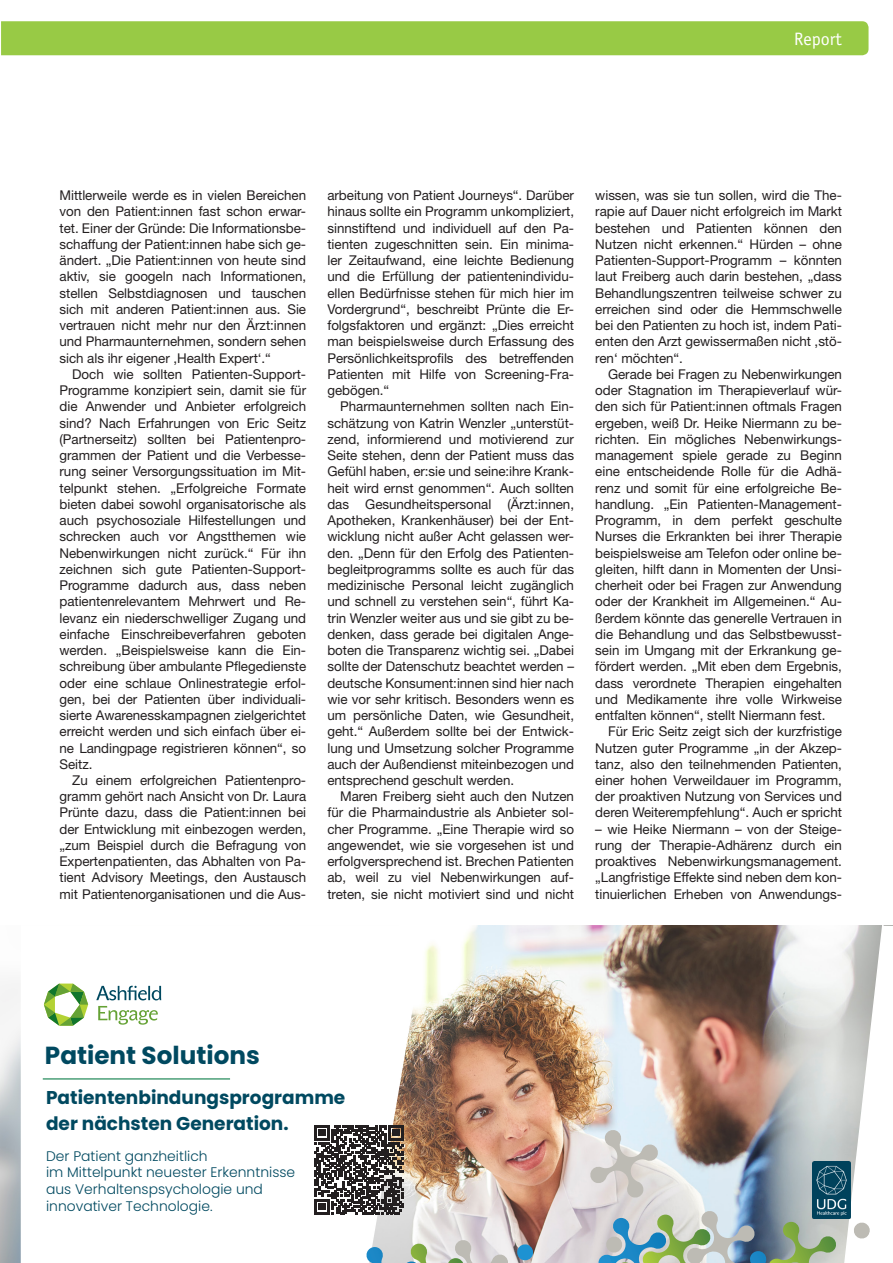
<style>
.page{position:relative;width:893px;height:1263px;background:#fff}
.page>*{position:absolute;margin:0;border:0;box-sizing:border-box;transform-origin:0 0}
.t1{font:700 24.75px "Poppins";color:#004960}
.t2{font:700 18.45px/26px "Poppins";color:#004960}
.t3{font:18px "Officina Sans";color:#fff}
.t4{font:300 13.95px/16.6px "Poppins";color:#004960}
._01_Fließtext{font:13.5px/16.2px "Helvetica Neue LT Std";letter-spacing:-.005em;color:#231f20;text-align:justify}
</style>
<div class="page">
<div style="left:1px;top:21px;width:867px;height:34px;background:#98ca45"></div>
<img style="left:0;top:926px;width:589px;height:337px">
<svg style="left:20px;top:926px;width:408px;height:337px"></svg>
<svg style="left:96px;top:986px;width:65px;height:14px"></svg>
<svg style="left:98px;top:1006px;width:60px;height:19px"></svg>
<svg style="left:44px;top:983px;width:44px;height:43px"></svg>
<hr style="left:43px;top:1078px;width:187px;height:2px;background:#51a27c">
<svg style="left:365px;top:1239px;width:144px;height:24px;background:#c7cfcb"></svg>
<img style="left:589px;top:926px;width:293px;height:337px">
<svg style="left:516px;top:1243px;width:18px;height:18px"></svg>
<img style="left:812px;top:1162px;width:38px;height:56px">
<svg style="left:314px;top:1125px;width:90px;height:89px"></svg>
<p class="t3" style="left:794px;top:28px;width:49px">Report</p>
<p class="_01_Fließtext" style="left:60px;top:187px;width:248px">Mittlerweile werde es in vielen Bereichen von den Patient:innen fast schon erwar&shy;tet. Einer der Gründe: Die Informationsbe&shy;schaffung der Patient:innen habe sich ge&shy;ändert. „Die Patient:innen von heute sind aktiv, sie googeln nach Informationen, stellen Selbstdiagnosen und tauschen sich mit anderen Patient:innen aus. Sie vertrauen nicht mehr nur den Ärzt:innen und Pharmaunternehmen, sondern sehen sich als ihr eigener ‚Health Expert‘.“</p>
<p class="_01_Fließtext" style="left:60px;top:366px;width:248px;text-indent:13px">Doch wie sollten Patienten-Support-Programme konzipiert sein, damit sie für die Anwender und Anbieter erfolgreich sind? Nach Erfahrungen von Eric Seitz (Partnerseitz) sollten bei Patientenpro&shy;grammen der Patient und die Verbesse&shy;rung seiner Versorgungssituation im Mit&shy;telpunkt stehen. „Erfolgreiche Formate bieten dabei sowohl organisatorische als auch psychosoziale Hilfestellungen und schrecken auch vor Angstthemen wie Nebenwirkungen nicht zurück.“ Für ihn zeichnen sich gute Patienten-Support-Programme dadurch aus, dass neben patientenrelevantem Mehrwert und Re&shy;levanz ein niederschwelliger Zugang und einfache Einschreibeverfahren geboten werden. „Beispielsweise kann die Ein&shy;schreibung über ambulante Pflegedienste oder eine schlaue Onlinestrategie erfol&shy;gen, bei der Patienten über individuali&shy;sierte Awarenesskampagnen zielgerichtet erreicht werden und sich einfach über ei&shy;ne Landingpage registrieren können“, so Seitz.</p>
<p class="_01_Fließtext" style="left:60px;top:772px;width:248px;text-indent:13px">Zu einem erfolgreichen Patientenpro&shy;gramm gehört nach Ansicht von Dr. Laura Prünte dazu, dass die Patient:innen bei der Entwicklung mit einbezogen werden, „zum Beispiel durch die Befragung von Expertenpatienten, das Abhalten von Pa&shy;tient Advisory Meetings, den Austausch mit Patientenorganisationen und die Aus-</p>
<p class="_01_Fließtext" style="left:327px;top:187px;width:248px">arbeitung von Patient Journeys“. Darüber hinaus sollte ein Programm unkompliziert, sinnstiftend und individuell auf den Pa&shy;tienten zugeschnitten sein. Ein minima&shy;ler Zeitaufwand, eine leichte Bedienung und die Erfüllung der patientenindividu&shy;ellen Bedürfnisse stehen für mich hier im Vordergrund“, beschreibt Prünte die Er&shy;folgsfaktoren und ergänzt: „Dies erreicht man beispielsweise durch Erfassung des Persönlichkeitsprofils des betreffenden Patienten mit Hilfe von Screening-Fra&shy;gebögen.“</p>
<p class="_01_Fließtext" style="left:327px;top:398px;width:248px;text-indent:13px">Pharmaunternehmen sollten nach Ein&shy;schätzung von Katrin Wenzler „unterstüt&shy;zend, informierend und motivierend zur Seite stehen, denn der Patient muss das Gefühl haben, er:sie und seine:ihre Krank&shy;heit wird ernst genommen“. Auch sollten das Gesundheitspersonal (Ärzt:innen, Apotheken, Krankenhäuser) bei der Ent&shy;wicklung nicht außer Acht gelassen wer&shy;den. „Denn für den Erfolg des Patienten&shy;begleitprogramms sollte es auch für das medizinische Personal leicht zugänglich und schnell zu verstehen sein“, führt Ka&shy;trin Wenzler weiter aus und sie gibt zu be&shy;denken, dass gerade bei digitalen Ange&shy;boten die Transparenz wichtig sei. „Dabei sollte der Datenschutz beachtet werden – deutsche Konsument:innen sind hier nach wie vor sehr kritisch. Besonders wenn es um persönliche Daten, wie Gesundheit, geht.“ Außerdem sollte bei der Entwick&shy;lung und Umsetzung solcher Programme auch der Außendienst miteinbezogen und entsprechend geschult werden.</p>
<p class="_01_Fließtext" style="left:327px;top:788px;width:248px;text-indent:13px">Maren Freiberg sieht auch den Nutzen für die Pharmaindustrie als Anbieter sol&shy;cher Programme. „Eine Therapie wird so angewendet, wie sie vorgesehen ist und erfolgversprechend ist. Brechen Patienten ab, weil zu viel Nebenwirkungen auf&shy;treten, sie nicht motiviert sind und nicht</p>
<p class="_01_Fließtext" style="left:595px;top:187px;width:248px">wissen, was sie tun sollen, wird die The&shy;rapie auf Dauer nicht erfolgreich im Markt bestehen und Patienten können den Nutzen nicht erkennen.“ Hürden – ohne Patienten-Support-Programm – könnten laut Freiberg auch darin bestehen, „dass Behandlungszentren teilweise schwer zu erreichen sind oder die Hemmschwelle bei den Patienten zu hoch ist, indem Pati&shy;enten den Arzt gewissermaßen nicht ‚stö&shy;ren‘ möchten“.</p>
<p class="_01_Fließtext" style="left:595px;top:366px;width:248px;text-indent:13px">Gerade bei Fragen zu Nebenwirkungen oder Stagnation im Therapieverlauf wür&shy;den sich für Patient:innen oftmals Fragen ergeben, weiß Dr. Heike Niermann zu be&shy;richten. Ein mögliches Nebenwirkungs&shy;management spiele gerade zu Beginn eine entscheidende Rolle für die Adhä&shy;renz und somit für eine erfolgreiche Be&shy;handlung. „Ein Patienten-Management-Programm, in dem perfekt geschulte Nurses die Erkrankten bei ihrer Therapie beispielsweise am Telefon oder online be&shy;gleiten, hilft dann in Momenten der Unsi&shy;cherheit oder bei Fragen zur Anwendung oder der Krankheit im Allgemeinen.“ Au&shy;ßerdem könnte das generelle Vertrauen in die Behandlung und das Selbstbewusst&shy;sein im Umgang mit der Erkrankung ge&shy;fördert werden. „Mit eben dem Ergebnis, dass verordnete Therapien eingehalten und Medikamente ihre volle Wirkweise entfalten können“, stellt Niermann fest.</p>
<p class="_01_Fließtext" style="left:595px;top:723px;width:248px;text-indent:13px">Für Eric Seitz zeigt sich der kurzfristige Nutzen guter Programme „in der Akzep&shy;tanz, also den teilnehmenden Patienten, einer hohen Verweildauer im Programm, der proaktiven Nutzung von Services und deren Weiterempfehlung“. Auch er spricht</p>
<p class="_01_Fließtext" style="left:595px;top:821px;width:248px">– wie Heike Niermann – von der Steige&shy;rung der Therapie-Adhärenz durch ein proaktives Nebenwirkungsmanagement. „Langfristige Effekte sind neben dem kon&shy;tinuierlichen Erheben von Anwendungs-</p>
<p class="t1" style="left:45px;top:1041px;width:216px">Patient Solutions</p>
<p class="t2" style="left:46px;top:1084px;width:301px">Patientenbindungsprogramme der nächsten Generation.</p>
<p class="t4" style="left:46px;top:1147px;width:251px">Der Patient ganzheitlich<br>im Mittelpunkt neuester Erkenntnisse aus Verhaltenspsychologie und innovativer Technologie.</p>
</div>
